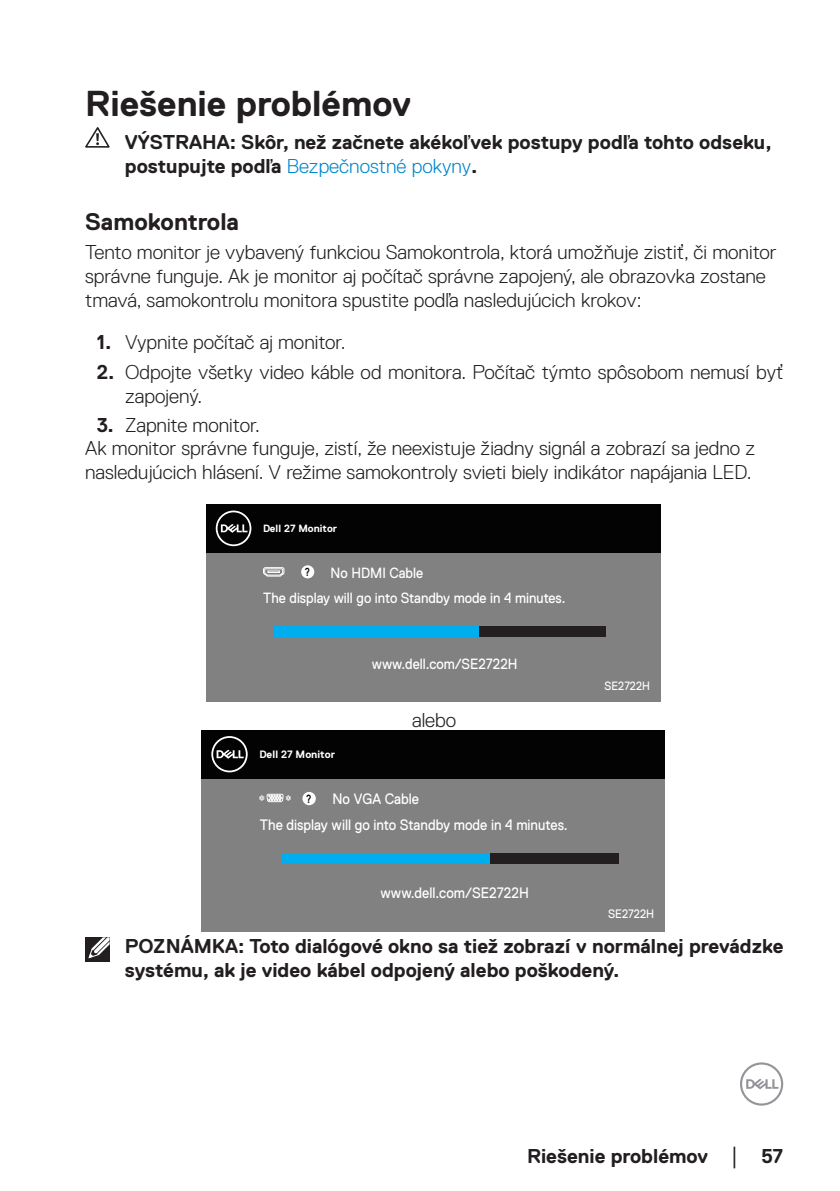
<style>
.page{position:relative;width:840px;height:1191px;background:#fff}
.page>*{position:absolute;margin:0;border:0;box-sizing:border-box;transform-origin:0 0}
.Head1{font:700 36px "Dell Replica";color:#231f20}
.Head2{font:700 24px "Dell Replica";color:#231f20}
.text{font:300 20px/24px "Dell Replica";color:#231f20}
.text-2{font:700 20px/24px "Dell Replica";color:#231f20}
.t1{font:15px/26px "Dell Replica";color:#fff;scale:.92 1}
.t2{font:14.8px/25.6px "Dell Replica";color:#fff;scale:.92 1}
.t3{font:12.2px "Dell Replica";color:#fff;scale:.92 1}
.t4{font:12px "Dell Replica";color:#fff;scale:.92 1}
.t5{font:700 11.4px "Arial";color:#030303;scale:.73 1}
.t6{font:700 11.2px "Arial";color:#030303;scale:.73 1}
.t7{font:700 10.6px "Dell Replica";color:#fff}
.t8{font:700 10.4px "Dell Replica";color:#fff}
.s1{font-weight:300;color:#0087cb}
.s2{font-weight:700}
.s3{font-family:"Times New Roman";font-weight:400;font-size:18px}
</style>
<div class="page">
<svg style="left:740px;top:1062px;width:42px;height:43px"></svg>
<svg style="left:85px;top:127px;width:25px;height:21px"></svg>
<div style="left:206px;top:528px;width:454px;height:174px;background:#818181"></div>
<div style="left:206px;top:504px;width:454px;height:48px;background:#030303"></div>
<svg style="left:216px;top:510px;width:35px;height:36px"></svg>
<div style="left:301px;top:565px;width:13px;height:13px;background:#fff;border-radius:50%"></div>
<svg style="left:263px;top:567px;width:21px;height:10px"></svg>
<div style="left:274px;top:626px;width:331px;height:10px;background:#231f20"></div>
<div style="left:274px;top:626px;width:205px;height:10px;background:#00aeef"></div>
<div style="left:202px;top:754px;width:462px;height:177px;background:#818181"></div>
<div style="left:202px;top:730px;width:462px;height:49px;background:#030303"></div>
<svg style="left:211px;top:736px;width:36px;height:36px"></svg>
<div style="left:281px;top:854px;width:337px;height:10px;background:#231f20"></div>
<div style="left:302px;top:792px;width:13px;height:13px;background:#fff;border-radius:50%"></div>
<div style="left:281px;top:854px;width:208px;height:10px;background:#00aeef"></div>
<svg style="left:259px;top:793px;width:31px;height:9px"></svg>
<div style="left:85px;top:937px;width:24px;height:24px;background:#231f20"></div>
<svg style="left:88px;top:937px;width:22px;height:22px"></svg>
<p class="Head1" style="left:85px;top:83px;width:327px">Riešenie problémov</p>
<p class="text-2" style="left:125px;top:130px;width:648px">VÝSTRAHA: Skôr, než začnete akékoľvek postupy podľa tohto odseku, postupujte podľa <span class="s1">Bezpečnostné pokyny</span>.</p>
<p class="Head2" style="left:85px;top:209px;width:155px">Samokontrola</p>
<p class="text" style="left:85px;top:240px;width:692px">Tento monitor je vybavený funkciou Samokontrola, ktorá umožňuje zistiť, či monitor správne funguje. Ak je monitor aj počítač správne zapojený, ale obrazovka zostane tmavá, samokontrolu monitora spustite podľa nasledujúcich krokov:</p>
<p class="text" style="left:97px;top:330px;width:250px"><span class="s2">1.</span> Vypnite počítač aj monitor.</p>
<p class="text" style="left:125px;top:360px;width:659px;text-indent:-28px"><span class="s2">2.</span> Odpojte všetky video káble od monitora. Počítač týmto spôsobom nemusí byť zapojený.</p>
<p class="text" style="left:97px;top:413px;width:165px"><span class="s2">3.</span> Zapnite monitor.</p>
<p class="text" style="left:85px;top:436px;width:671px">Ak monitor správne funguje, zistí, že neexistuje žiadny signál a zobrazí sa jedno z nasledujúcich hlásení. V režime samokontroly svieti biely indikátor napájania LED.</p>
<p class="t8" style="left:263px;top:522px;width:76px">Dell 27 Monitor</p>
<p class="t2" style="left:263px;top:560px;width:330px;text-indent:67px">No HDMI Cable<br>The display will go into Standby mode in 4 minutes.</p>
<p class="t6" style="left:305px;top:564px;width:8px">?</p>
<p class="t2" style="left:371px;top:651px;width:160px">www.dell.com/SE2722H</p>
<p class="text" style="left:412px;top:708px;width:46px">alebo</p>
<p class="t7" style="left:259px;top:748px;width:77px">Dell 27 Monitor</p>
<p class="t1" style="left:259px;top:786px;width:336px;text-indent:73px">No VGA Cable<br>The display will go into Standby mode in 4 minutes.</p>
<p class="t5" style="left:306px;top:790px;width:9px">?</p>
<p class="t1" style="left:380px;top:879px;width:163px">www.dell.com/SE2722H</p>
<p class="t4" style="left:604px;top:679px;width:51px">SE2722H</p>
<p class="t3" style="left:607px;top:906px;width:52px">SE2722H</p>
<p class="text-2" style="left:125px;top:934px;width:659px">POZNÁMKA: Toto dialógové okno sa tiež zobrazí v normálnej prevádzke systému, ak je video kábel odpojený alebo poškodený.</p>
<p class="text-2" style="left:526px;top:1143px;width:257px">Riešenie problémov <span class="s3">│</span> 57</p>
</div>
